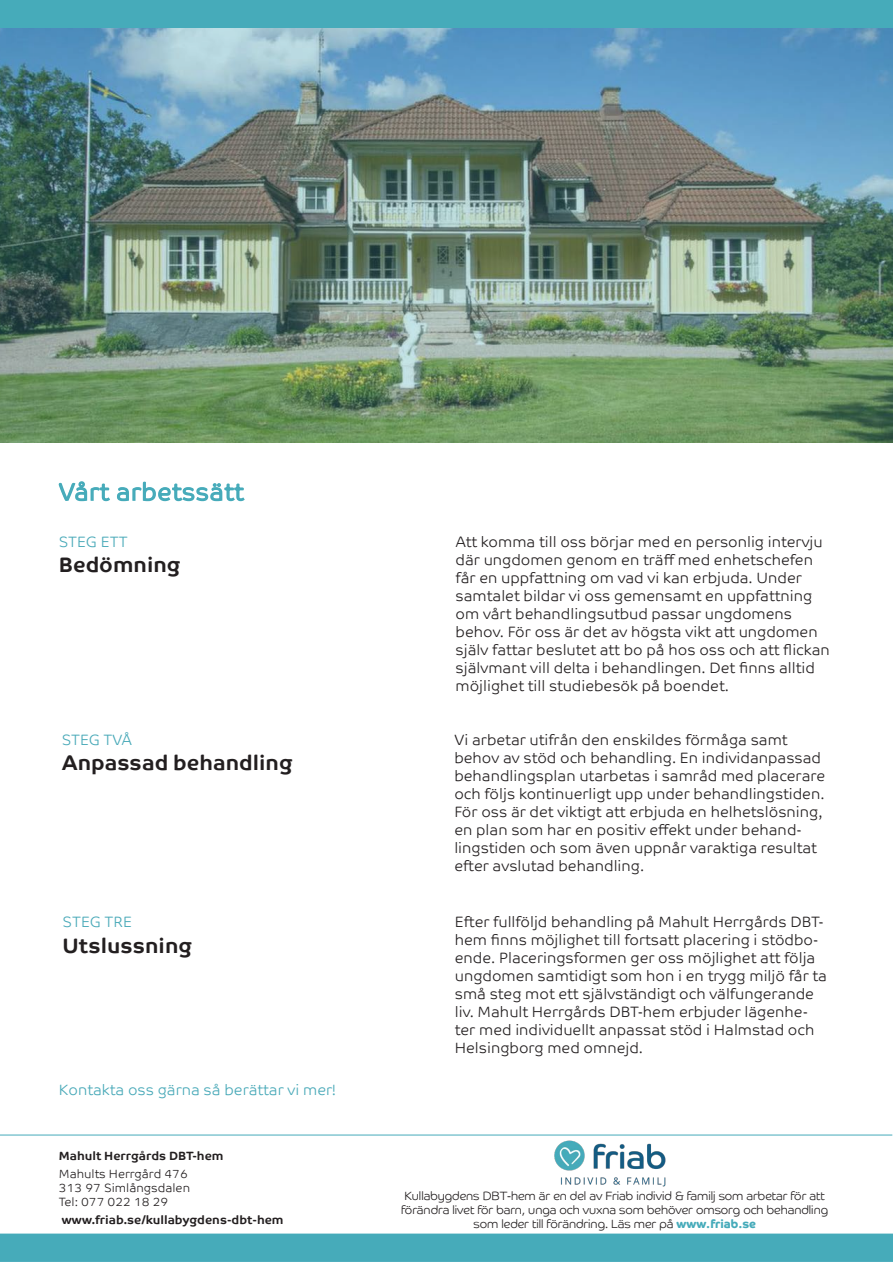
<style>
.page{position:relative;width:893px;height:1263px;background:#fff}
.page>*{position:absolute;margin:0;border:0;box-sizing:border-box;transform-origin:0 0}
.t1{font:700 21px "Co Text";color:#231f20}
.t2{font:300 15px/18px "Co Text";color:#231f20}
.t3{font:300 15px "Co Text";color:#48a9b8}
.t4{font:300 12px/14.4px "Co Headline";color:#231f20;text-align:center}
.t5{font:700 12px/18px "Co Text";color:#231f20}
.t6{font:300 12px/14.4px "Co Text";color:#231f20}
.s1{font-weight:300}
.s2{font-weight:700;color:#46abba}
</style>
<div class="page">
<div style="left:0;top:0;width:893px;height:28px;background:#46abba"></div>
<hr style="left:0;top:1135px;width:892px;height:1px;background:#46abba">
<img style="left:554px;top:1140px;width:112px;height:47px">
<img style="left:0;top:28px;width:893px;height:415px">
<div style="left:0;top:1233px;width:893px;height:29px;background:#46abba"></div>
<svg style="left:58px;top:481px;width:187px;height:21px"></svg>
<p class="t3" style="left:59px;top:533px;width:70px">STEG ETT</p>
<p class="t1" style="left:59px;top:552px;width:123px">Bedömning</p>
<p class="t3" style="left:62px;top:731px;width:72px">STEG TVÅ</p>
<p class="t1" style="left:62px;top:750px;width:233px">Anpassad behandling</p>
<p class="t3" style="left:63px;top:913px;width:71px">STEG TRE</p>
<p class="t1" style="left:63px;top:933px;width:131px">Utslussning</p>
<p class="t3" style="left:59px;top:1081px;width:278px">Kontakta oss gärna så berättar vi mer!</p>
<p class="t5" style="left:59px;top:1146px;width:166px">Mahult Herrgårds DBT-hem<br><span class="s1">Mahults Herrgård 476</span></p>
<p class="t6" style="left:59px;top:1180px;width:133px">313 97 Simlångsdalen<br>Tel: 077 022 18 29</p>
<p class="t5" style="left:62px;top:1211px;width:223px">www.friab.se/kullabygdens-dbt-hem</p>
<p class="t2" style="left:456px;top:533px;width:376px">Att komma till oss börjar med en personlig intervju där ungdomen genom en träff med enhetschefen får en uppfattning om vad vi kan erbjuda. Under samtalet bildar vi oss gemensamt en uppfattning om vårt behandlingsutbud passar ungdomens behov. För oss är det av högsta vikt att ungdomen själv fattar beslutet att bo på hos oss och att flickan självmant vill delta i behandlingen. Det finns alltid möjlighet till studiebesök på boendet.</p>
<p class="t2" style="left:454px;top:730px;width:372px">Vi arbetar utifrån den enskildes förmåga samt behov av stöd och behandling. En individanpassad behandlingsplan utarbetas i samråd med placerare och följs kontinuerligt upp under behandlingstiden.<br>För oss är det viktigt att erbjuda en helhetslösning, en plan som har en positiv effekt under behand&shy;lingstiden och som även uppnår varaktiga resultat efter avslutad behandling.</p>
<p class="t2" style="left:455px;top:913px;width:374px">Efter fullföljd behandling på Mahult Herrgårds DBT&shy;hem finns möjlighet till fortsatt placering i stödbo&shy;ende. Placeringsformen ger oss möjlighet att följa ungdomen samtidigt som hon i en trygg miljö får ta små steg mot ett självständigt och välfungerande liv. Mahult Herrgårds DBT-hem erbjuder lägenhe&shy;ter med individuellt anpassat stöd i Halmstad och Helsingborg med omnejd.</p>
<p class="t4" style="left:401px;top:1188px;width:428px">Kullabygdens DBT-hem är en del av Friab individ &amp; familj som arbetar för att förändra livet för barn, unga och vuxna som behöver omsorg och behandling som leder till förändring. Läs mer på <span class="s2">www.friab.se</span></p>
</div>
